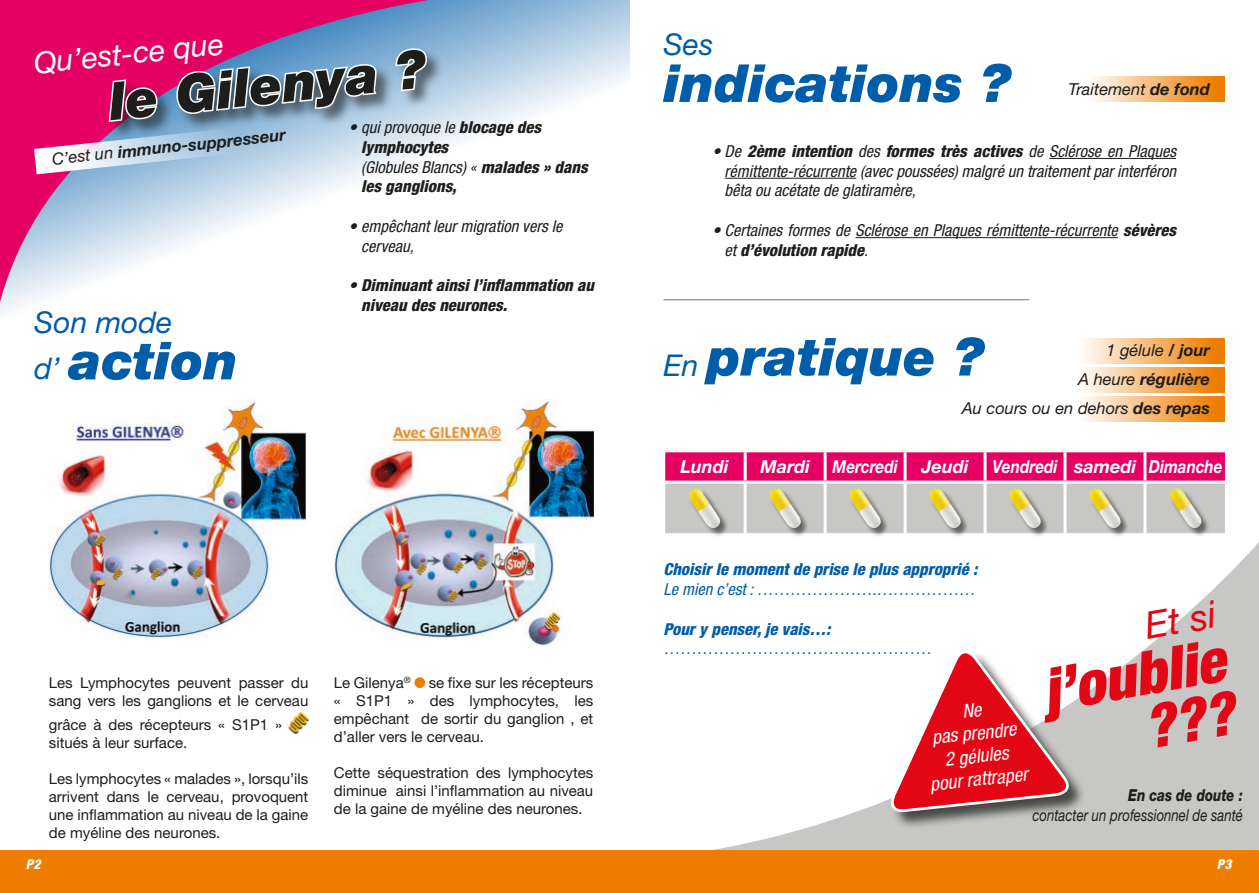
<style>
.page{position:relative;width:1259px;height:893px;background:#fff}
.page>*{position:absolute;margin:0;border:0;box-sizing:border-box;transform-origin:0 0}
.t1{font:italic 900 condensed 60px/54px "Helvetica Neue LT Std";color:#e30614;text-align:right}
.t2{font:italic 900 52.5px "Helvetica Neue LT Std";color:#005da9}
.t3{font:italic 900 52.5px "Helvetica Neue LT Std";color:#1d1d1b}
.t4{font:italic 37.5px "Helvetica Neue LT Std";color:#e30614}
.t5{font:italic 30px "Helvetica Neue LT Std";color:#fff}
.t6{font:italic 30px "Helvetica Neue LT Std";color:#005da9}
.t7{font:italic condensed 19.05px/23px "Helvetica Neue LT Std";color:#fff;text-align:center}
.t8{font:italic 700 18px "Helvetica Neue LT Std";color:#fff;scale:.85 1}
.t9{font:italic 700 18px "Helvetica Neue LT Std";color:#fff}
.t10{font:italic condensed 16.5px/19.8px "Helvetica Neue LT Std";color:#1d1d1b}
.t11{font:italic 800 condensed 16.5px/19.8px "Helvetica Neue LT Std";color:#1d1d1b}
.t12{font:italic 16.5px/29.2px "Helvetica Neue LT Std";color:#1d1d1b;text-align:right}
.t13{font:italic 800 condensed 16.5px "Helvetica Neue LT Std";color:#005da9}
.t14{font:italic condensed 16.5px "Helvetica Neue LT Std";color:#005da9}
.t15{font:italic 16.5px "Helvetica Neue LT Std";color:#1d1d1b;scale:.8 1}
.t16{font:italic 700 16.5px "Helvetica Neue LT Std";color:#1d1d1b}
.t17{font:italic 800 16.5px "Helvetica Neue LT Std";color:#1d1d1b;scale:.8 1}
.t18{font:15px/18px "Helvetica Neue LT Std";color:#1d1d1b;text-align:justify}
.t19{font:italic 800 condensed 13.5px "Helvetica Neue LT Std";color:#fff}
.s1{font-weight:400}
.s2{font-weight:400;font-size:30px}
.s3{font-weight:700}
.s4{font-weight:800}
</style>
<div class="page">
<svg style="left:713px;top:542px;width:546px;height:308px"></svg>
<div style="left:0;top:850px;width:1259px;height:43px;background:#ef7d00"></div>
<img style="left:49px;top:401px;width:259px;height:238px">
<img style="left:289px;top:712px;width:19px;height:21px">
<img style="left:332px;top:400px;width:263px;height:246px">
<div style="left:414px;top:677px;width:11px;height:11px;background:#ef7d00;border-radius:50%"></div>
<svg style="left:543px;top:0;width:86px;height:109px"></svg>
<svg style="left:0;top:0;width:543px;height:401px"></svg>
<div style="left:109px;top:48px;width:335px;height:91px;background:#1d1d1b;opacity:.6"></div>
<svg style="left:394px;top:47px;width:33px;height:46px"></svg>
<svg style="left:34px;top:62px;width:345px;height:112px;background:#b490b7"></svg>
<hr style="left:1049px;top:158px;width:127px;height:1px;background:#1d1d1b">
<hr style="left:724px;top:178px;width:132px;height:1px;background:#1d1d1b">
<hr style="left:855px;top:237px;width:263px;height:1px;background:#1d1d1b">
<svg style="left:1093px;top:76px;width:132px;height:26px;background:#f5b671"></svg>
<svg style="left:665px;top:452px;width:560px;height:81px;background:#d86194"></svg>
<hr style="left:743px;top:452px;width:3px;height:29px;background:#fff">
<hr style="left:823px;top:452px;width:3px;height:29px;background:#fff">
<hr style="left:903px;top:452px;width:3px;height:29px;background:#fff">
<hr style="left:983px;top:452px;width:3px;height:29px;background:#fff">
<hr style="left:1063px;top:452px;width:3px;height:29px;background:#fff">
<hr style="left:1143px;top:452px;width:3px;height:29px;background:#fff">
<hr style="left:665px;top:481px;width:80px;height:3px;background:#fff">
<hr style="left:745px;top:481px;width:80px;height:3px;background:#fff">
<hr style="left:743px;top:484px;width:3px;height:49px;background:#fff">
<hr style="left:825px;top:481px;width:80px;height:3px;background:#fff">
<hr style="left:823px;top:484px;width:3px;height:49px;background:#fff">
<hr style="left:905px;top:481px;width:80px;height:3px;background:#fff">
<hr style="left:903px;top:484px;width:3px;height:49px;background:#fff">
<hr style="left:985px;top:481px;width:80px;height:3px;background:#fff">
<hr style="left:983px;top:484px;width:3px;height:49px;background:#fff">
<hr style="left:1065px;top:481px;width:80px;height:3px;background:#fff">
<hr style="left:1063px;top:484px;width:3px;height:49px;background:#fff">
<hr style="left:1145px;top:481px;width:80px;height:3px;background:#fff">
<hr style="left:1143px;top:484px;width:3px;height:49px;background:#fff">
<div style="left:689px;top:489px;width:40px;height:48px;background:#1d1d1b;opacity:.6"></div>
<img style="left:686px;top:489px;width:34px;height:39px">
<div style="left:769px;top:489px;width:40px;height:48px;background:#1d1d1b;opacity:.6"></div>
<img style="left:767px;top:489px;width:36px;height:39px">
<div style="left:849px;top:489px;width:40px;height:48px;background:#1d1d1b;opacity:.6"></div>
<img style="left:849px;top:489px;width:34px;height:39px">
<div style="left:929px;top:489px;width:40px;height:48px;background:#1d1d1b;opacity:.6"></div>
<img style="left:927px;top:489px;width:36px;height:39px">
<div style="left:1009px;top:489px;width:40px;height:48px;background:#1d1d1b;opacity:.6"></div>
<img style="left:1007px;top:489px;width:33px;height:39px">
<div style="left:1089px;top:489px;width:40px;height:48px;background:#1d1d1b;opacity:.6"></div>
<img style="left:1087px;top:489px;width:36px;height:39px">
<div style="left:1170px;top:489px;width:40px;height:48px;background:#1d1d1b;opacity:.6"></div>
<img style="left:1170px;top:489px;width:33px;height:39px">
<svg style="left:1084px;top:338px;width:141px;height:26px;background:#f5b671"></svg>
<svg style="left:1084px;top:367px;width:141px;height:26px;background:#f5b671"></svg>
<svg style="left:1084px;top:396px;width:141px;height:26px;background:#f5b671"></svg>
<div style="left:890px;top:650px;width:196px;height:179px;background:#1d1d1b;opacity:.75"></div>
<svg style="left:886px;top:643px;width:189px;height:169px"></svg>
<hr style="left:663px;top:299px;width:366px;height:1px;background:#9d9d9d">
<h3 class="t5" style="left:32px;top:45px;width:192px;rotate:-6deg">Qu’est-ce que</h3>
<h2 class="t3" style="left:106px;top:70px;width:320px;rotate:-6deg">le Gilenya ?</h2>
<p class="t16" style="left:51px;top:149px;width:236px;rotate:-6deg"><span class="s1">C’est un</span> immuno-suppresseur</p>
<p class="t11" style="left:361px;top:117px;width:228px;text-indent:-12px"><span class="s1">• qui provoque le</span> blocage des lymphocytes<br><span class="s1">(Globules Blancs) «</span> malades » dans les ganglions,</p>
<p class="t10" style="left:361px;top:217px;width:203px;text-indent:-12px">• empêchant leur migration vers le cerveau,</p>
<p class="t11" style="left:361px;top:276px;width:234px;text-indent:-12px"><span class="s1">•</span> Diminuant ainsi l’inflammation au niveau des neurones.</p>
<h3 class="t6" style="left:34px;top:304px;width:140px">Son mode</h3>
<h2 class="t2" style="left:34px;top:328px;width:205px"><span class="s2">d’</span> action</h2>
<p class="t18" style="left:49px;top:673px;width:261px">Les Lymphocytes peuvent passer du sang vers les ganglions et le cerveau</p>
<p class="t18" style="left:49px;top:716px;width:235px">grâce à des récepteurs « S1P1 » situés à leur surface.</p>
<p class="t18" style="left:49px;top:770px;width:261px">Les lymphocytes « malades », lorsqu’ils arrivent dans le cerveau, provoquent une inflammation au niveau de la gaine de myéline des neurones.</p>
<p class="t18" style="left:334px;top:673px;width:261px">Le Gilenya<sup>®</sup> se fixe sur les récepteurs « S1P1 » des lymphocytes, les empêchant de sortir du ganglion , et d’aller vers le cerveau.</p>
<p class="t18" style="left:334px;top:763px;width:261px">Cette séquestration des lymphocytes diminue ainsi l’inflammation au niveau de la gaine de myéline des neurones.</p>
<h3 class="t6" style="left:663px;top:27px;width:51px">Ses</h3>
<h2 class="t2" style="left:663px;top:51px;width:349px">indications ?</h2>
<p class="t12" style="left:1068px;top:74px;width:143px">Traitement <span class="s3">de fond</span></p>
<p class="t10" style="left:724px;top:141px;width:453px;text-align:justify;text-indent:-12px">• De <span class="s4">2ème intention</span> des <span class="s4">formes très actives</span> de Sclérose en Plaques rémittente-récurrente (avec poussées) malgré un traitement par interféron bêta ou acétate de glatiramère,</p>
<p class="t10" style="left:724px;top:221px;width:453px;text-indent:-12px">• Certaines formes de Sclérose en Plaques rémittente-récurrente <span class="s4">sévères </span>et <span class="s4">d’évolution rapide</span>.</p>
<h2 class="t2" style="left:663px;top:325px;width:322px"><span class="s2">En</span> pratique ?</h2>
<p class="t12" style="left:961px;top:335px;width:250px">1 gélule <span class="s3">/ jour<br></span>A heure <span class="s3">régulière<br></span>Au cours ou en dehors <span class="s3">des repas</span></p>
<p class="t9" style="left:680px;top:455px;width:49px">Lundi</p>
<p class="t9" style="left:760px;top:455px;width:51px">Mardi</p>
<p class="t8" style="left:832px;top:455px;width:78px">Mercredi</p>
<p class="t9" style="left:921px;top:455px;width:48px">Jeudi</p>
<p class="t8" style="left:992px;top:455px;width:272px">Vendredi samedi Dimanche</p>
<p class="t13" style="left:663px;top:559px;width:315px">Choisir le moment de prise le plus approprié :</p>
<p class="t14" style="left:663px;top:580px;width:313px">Le mien c’est : ………………….………………</p>
<p class="t13" style="left:663px;top:618px;width:168px">Pour y penser, je vais…:</p>
<p class="t14" style="left:663px;top:639px;width:269px">…………………………….……………</p>
<h3 class="t4" style="left:1141px;top:604px;width:73px;rotate:-10deg">Et si</h3>
<h1 class="t1" style="left:1038px;top:665px;width:185px;rotate:-10deg">j’oublie ???</h1>
<p class="t7" style="left:922px;top:704px;width:99px;rotate:-6deg">Ne<br>pas prendre<br>2 gélules pour rattraper</p>
<p class="t17" style="left:1128px;top:785px;width:145px">En cas de doute :</p>
<p class="t15" style="left:1032px;top:805px;width:265px">contacter un professionnel de santé</p>
<p class="t19" style="left:26px;top:855px;width:16px">P2</p>
<p class="t19" style="left:1216px;top:855px;width:16px">P3</p>
</div>
